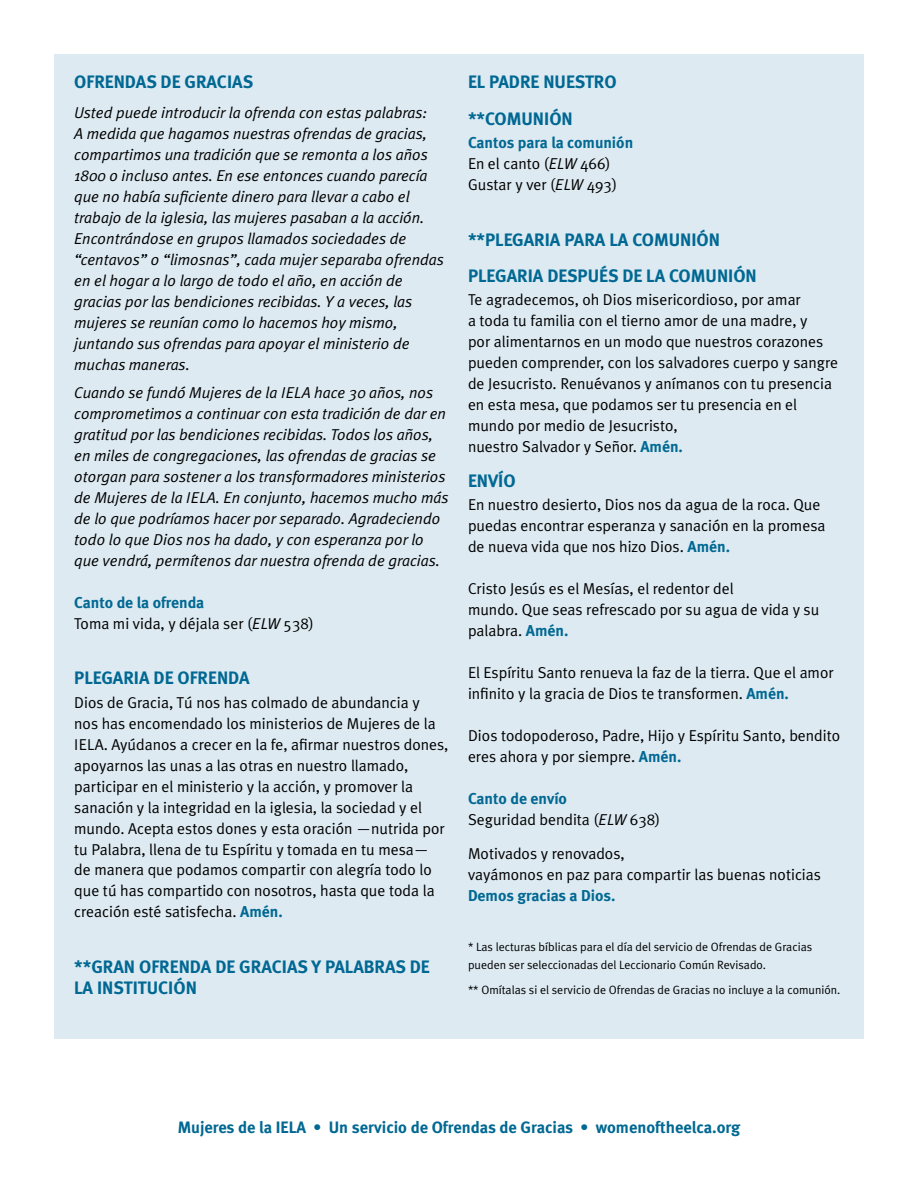
<style>
.page{position:relative;width:918px;height:1188px;background:#fff}
.page>*{position:absolute;margin:0;border:0;box-sizing:border-box;transform-origin:0 0}
.t1{font:18px/36.6px "Meta Bold LF";color:#006892}
.t2{font:16.5px "Meta Bold LF";color:#006892}
.t3{font:15.75px/21px "Meta Plus Normal";color:#000}
.t4{font:italic 15.75px/21px "Meta Plus Normal";color:#000}
.t5{font:15.75px "Meta Bold LF";color:#006892}
.t6{font:700 15.75px "Meta";letter-spacing:-.005em;color:#006892}
.t7{font:12px/18px "Meta Plus Normal";color:#000}
.s1{font-style:italic}
.s2{font-family:"Meta";font-weight:700;color:#006892}
</style>
<div class="page">
<div style="left:54px;top:54px;width:810px;height:985px;background:#ddeaf2"></div>
<p class="t1" style="left:74px;top:63px;width:181px">OFRENDAS DE GRACIAS</p>
<p class="t4" style="left:74px;top:102px;width:371px">Usted puede introducir la ofrenda con estas palabras:<br>A medida que hagamos nuestras ofrendas de gracias, compartimos una tradición que se remonta a los años 1800 o incluso antes. En ese entonces cuando parecía que no había suficiente dinero para llevar a cabo el trabajo de la iglesia, las mujeres pasaban a la acción.<br>Encontrándose en grupos llamados sociedades de “centavos” o “limosnas”, cada mujer separaba ofrendas en el hogar a lo largo de todo el año, en acción de gracias por las bendiciones recibidas. Y a veces, las mujeres se reunían como lo hacemos hoy mismo, juntando sus ofrendas para apoyar el ministerio de muchas maneras.</p>
<p class="t4" style="left:74px;top:382px;width:376px">Cuando se fundó Mujeres de la IELA hace 30 años, nos comprometimos a continuar con esta tradición de dar en gratitud por las bendiciones recibidas. Todos los años, en miles de congregaciones, las ofrendas de gracias se otorgan para sostener a los transformadores ministerios de Mujeres de la IELA. En conjunto, hacemos mucho más de lo que podríamos hacer por separado. Agradeciendo todo lo que Dios nos ha dado, y con esperanza por lo que vendrá, permítenos dar nuestra ofrenda de gracias.</p>
<p class="t5" style="left:74px;top:593px;width:132px">Canto de la ofrenda</p>
<p class="t3" style="left:74px;top:613px;width:241px">Toma mi vida, y déjala ser (<span class="s1">ELW</span> 538)</p>
<p class="t1" style="left:74px;top:660px;width:177px">PLEGARIA DE OFRENDA</p>
<p class="t3" style="left:74px;top:691px;width:376px">Dios de Gracia, Tú nos has colmado de abundancia y<br>nos has encomendado los ministerios de Mujeres de la IELA. Ayúdanos a crecer en la fe, afirmar nuestros dones, apoyarnos las unas a las otras en nuestro llamado, participar en el ministerio y la acción, y promover la sanación y la integridad en la iglesia, la sociedad y el mundo. Acepta estos dones y esta oración —nutrida por tu Palabra, llena de tu Espíritu y tomada en tu mesa— de manera que podamos compartir con alegría todo lo que tú has compartido con nosotros, hasta que toda la creación esté satisfecha. <span class="s2">Amén.</span></p>
<p class="t1" style="left:74px;top:956px;width:357px;line-height:21px">**GRAN OFRENDA DE GRACIAS Y PALABRAS DE<br>LA INSTITUCIÓN</p>
<p class="t1" style="left:468px;top:63px;width:150px">EL PADRE NUESTRO **COMUNIÓN</p>
<p class="t5" style="left:468px;top:133px;width:167px">Cantos para la comunión</p>
<p class="t3" style="left:468px;top:153px;width:151px">En el canto (<span class="s1">ELW</span> 466)<br>Gustar y ver (<span class="s1">ELW</span> 493)</p>
<p class="t1" style="left:468px;top:221px;width:290px">**PLEGARIA PARA LA COMUNIÓN<br>PLEGARIA DESPUÉS DE LA COMUNIÓN</p>
<p class="t3" style="left:468px;top:289px;width:372px">Te agradecemos, oh Dios misericordioso, por amar<br>a toda tu familia con el tierno amor de una madre, y<br>por alimentarnos en un modo que nuestros corazones pueden comprender, con los salvadores cuerpo y sangre de Jesucristo. Renuévanos y anímanos con tu presencia en esta mesa, que podamos ser tu presencia en el mundo por medio de Jesucristo,<br>nuestro Salvador y Señor. <span class="s2">Amén.</span></p>
<p class="t1" style="left:468px;top:462px;width:49px">ENVÍO</p>
<p class="t3" style="left:468px;top:494px;width:359px">En nuestro desierto, Dios nos da agua de la roca. Que puedas encontrar esperanza y sanación en la promesa de nueva vida que nos hizo Dios. <span class="s2">Amén.</span></p>
<p class="t3" style="left:468px;top:578px;width:353px">Cristo Jesús es el Mesías, el redentor del<br>mundo. Que seas refrescado por su agua de vida y su palabra. <span class="s2">Amén.</span></p>
<p class="t3" style="left:468px;top:662px;width:367px">El Espíritu Santo renueva la faz de la tierra. Que el amor infinito y la gracia de Dios te transformen. <span class="s2">Amén.</span></p>
<p class="t3" style="left:468px;top:725px;width:374px">Dios todopoderoso, Padre, Hijo y Espíritu Santo, bendito eres ahora y por siempre. <span class="s2">Amén.</span></p>
<p class="t5" style="left:468px;top:789px;width:101px">Canto de envío</p>
<p class="t3" style="left:468px;top:802px;width:194px;line-height:34.5px">Seguridad bendita (<span class="s1">ELW</span> 638)<br>Motivados y renovados,</p>
<p class="t3" style="left:468px;top:864px;width:355px">vayámonos en paz para compartir las buenas noticias</p>
<p class="t6" style="left:468px;top:887px;width:149px">Demos gracias a Dios.</p>
<p class="t7" style="left:468px;top:938px;width:346px">* Las lecturas bíblicas para el día del servicio de Ofrendas de Gracias pueden ser seleccionadas del Leccionario Común Revisado.</p>
<p class="t7" style="left:468px;top:980px;width:374px">** Omítalas si el servicio de Ofrendas de Gracias no incluye a la comunión.</p>
<p class="t2" style="left:178px;top:1118px;width:564px">Mujeres de la IELA • Un servicio de Ofrendas de Gracias • womenoftheelca.org</p>
</div>
